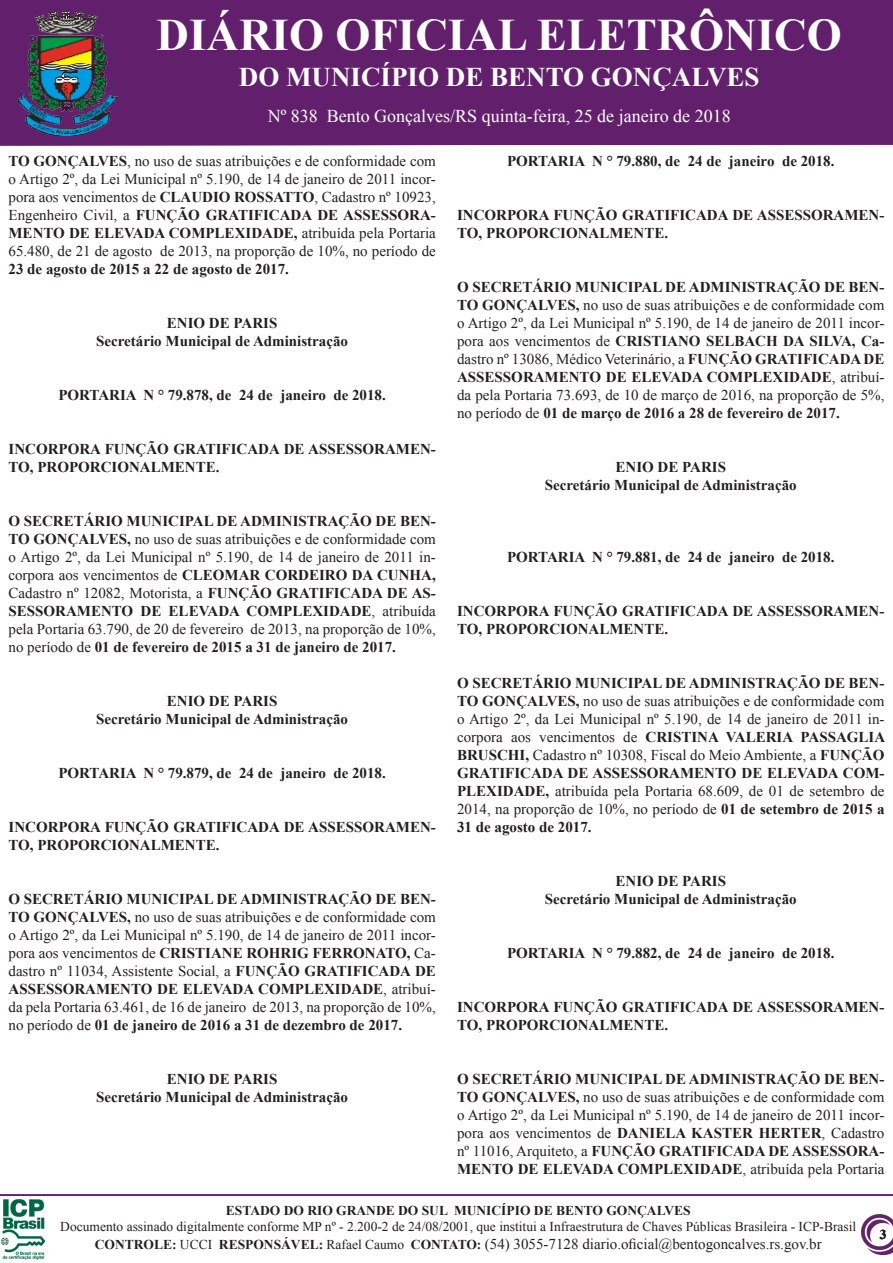
<style>
.page{position:relative;width:893px;height:1263px;background:#fff}
.page>*{position:absolute;margin:0;border:0;box-sizing:border-box;transform-origin:0 0}
.t1{font:700 45px "Times New Roman";color:#fff}
.t2{font:700 27px "Times New Roman";color:#fff}
.t3{font:18px "Times New Roman";color:#fff}
.t4{font:15px/18px "Times New Roman";color:#231f20;text-align:justify}
.t5{font:700 15px/18px "Times New Roman";color:#231f20}
.t6{font:13.5px "Times New Roman";color:#231f20}
.t7{font:700 13.5px "Times New Roman";color:#231f20}
.s1{font-weight:700}
.s2{font-weight:700;font-size:13.5px}
.s3{font-size:13.5px}
</style>
<div class="page">
<img style="left:0;top:1199px;width:46px;height:61px">
<img style="left:862px;top:1214px;width:31px;height:41px">
<div style="left:0;top:0;width:893px;height:146px;background:#62206c"></div>
<hr style="left:0;top:1194px;width:893px;height:2px;background:#62206c">
<img style="left:18px;top:11px;width:100px;height:125px">
<p class="t1" style="left:157px;top:4px;width:687px">DIÁRIO OFICIAL ELETRÔNICO</p>
<p class="t2" style="left:239px;top:58px;width:522px">DO MUNICÍPIO DE BENTO GONÇALVES</p>
<p class="t3" style="left:268px;top:104px;width:465px">Nº 838 Bento Gonçalves/RS quinta-feira, 25 de janeiro de 2018</p>
<p class="t3" style="left:265px;top:104px;width:252px">Nº 472 Bento Gonçalves/RS Q ar</p>
<p class="t3" style="left:576px;top:104px;width:19px">10</p>
<p class="t3" style="left:619px;top:104px;width:115px">Agosto de 2016</p>
<p class="t3" style="left:270px;top:104px;width:460px">Nº 476 Bento Gonçalves/RS Terça-feira, 16 de Agosto de 2016</p>
<p class="t4" style="left:9px;top:151px;width:429px"><span class="s1">TO GONÇALVES</span>, no uso de suas atribuições e de conformidade com o Artigo 2º, da Lei Municipal nº 5.190, de 14 de janeiro de 2011 incor&shy;pora aos vencimentos de <span class="s1">CLAUDIO ROSSATTO</span>, Cadastro nº 10923, Engenheiro Civil, a <span class="s1">FUNÇÃO GRATIFICADA DE ASSESSORA-MENTO DE ELEVADA COMPLEXIDADE,</span> atribuída pela Portaria 65.480, de 21 de agosto de 2013, na proporção de 10%, no período de <span class="s1">23 de agosto de 2015 a 22 de agosto de 2017.</span></p>
<p class="t5" style="left:167px;top:313px;width:112px">ENIO DE PARIS</p>
<p class="t5" style="left:96px;top:331px;width:253px">Secretário Municipal de Administração</p>
<p class="t5" style="left:58px;top:385px;width:329px">PORTARIA N ° 79.878, de 24 de janeiro de 2018.</p>
<p class="t5" style="left:9px;top:439px;width:429px">INCORPORA FUNÇÃO GRATIFICADA DE ASSESSORAMEN-<br>TO, PROPORCIONALMENTE.</p>
<p class="t4" style="left:9px;top:511px;width:429px"><span class="s1">O SECRETÁRIO MUNICIPAL DE ADMINISTRAÇÃO DE BEN-TO GONÇALVES,</span> no uso de suas atribuições e de conformidade com o Artigo 2º, da Lei Municipal nº 5.190, de 14 de janeiro de 2011 in&shy;corpora aos vencimentos de <span class="s1">CLEOMAR CORDEIRO DA CUNHA, </span>Cadastro nº 12082, Motorista, a <span class="s1">FUNÇÃO GRATIFICADA DE AS-SESSORAMENTO DE ELEVADA COMPLEXIDADE</span>, atribuída pela Portaria 63.790, de 20 de fevereiro de 2013, na proporção de 10%, no período de <span class="s1">01 de fevereiro de 2015 a 31 de janeiro de 2017.</span></p>
<p class="t5" style="left:167px;top:691px;width:112px">ENIO DE PARIS</p>
<p class="t5" style="left:96px;top:709px;width:253px">Secretário Municipal de Administração</p>
<p class="t5" style="left:58px;top:763px;width:329px">PORTARIA N ° 79.879, de 24 de janeiro de 2018.</p>
<p class="t5" style="left:9px;top:817px;width:429px">INCORPORA FUNÇÃO GRATIFICADA DE ASSESSORAMEN-<br>TO, PROPORCIONALMENTE.</p>
<p class="t4" style="left:9px;top:889px;width:429px"><span class="s1">O SECRETÁRIO MUNICIPAL DE ADMINISTRAÇÃO DE BEN-TO GONÇALVES,</span> no uso de suas atribuições e de conformidade com o Artigo 2º, da Lei Municipal nº 5.190, de 14 de janeiro de 2011 incor&shy;pora aos vencimentos de <span class="s1">CRISTIANE ROHRIG FERRONATO,</span> Ca&shy;dastro nº 11034, Assistente Social, a <span class="s1">FUNÇÃO GRATIFICADA DE ASSESSORAMENTO DE ELEVADA COMPLEXIDADE</span>, atribuí&shy;da pela Portaria 63.461, de 16 de janeiro de 2013, na proporção de 10%, no período de <span class="s1">01 de janeiro de 2016 a 31 de dezembro de 2017.</span></p>
<p class="t5" style="left:167px;top:1069px;width:112px">ENIO DE PARIS</p>
<p class="t5" style="left:96px;top:1087px;width:253px">Secretário Municipal de Administração</p>
<p class="t5" style="left:507px;top:151px;width:329px">PORTARIA N ° 79.880, de 24 de janeiro de 2018.</p>
<p class="t5" style="left:457px;top:205px;width:429px">INCORPORA FUNÇÃO GRATIFICADA DE ASSESSORAMEN-<br>TO, PROPORCIONALMENTE.</p>
<p class="t4" style="left:457px;top:277px;width:429px"><span class="s1">O SECRETÁRIO MUNICIPAL DE ADMINISTRAÇÃO DE BEN-TO GONÇALVES,</span> no uso de suas atribuições e de conformidade com o Artigo 2º, da Lei Municipal nº 5.190, de 14 de janeiro de 2011 incor&shy;pora aos vencimentos de <span class="s1">CRISTIANO SELBACH DA SILVA, Ca&shy;</span>dastro nº 13086, Médico Veterinário, a <span class="s1">FUNÇÃO GRATIFICADA DE ASSESSORAMENTO DE ELEVADA COMPLEXIDADE</span>, atribuí&shy;da pela Portaria 73.693, de 10 de março de 2016, na proporção de 5%, no período de <span class="s1">01 de março de 2016 a 28 de fevereiro de 2017.</span></p>
<p class="t5" style="left:615px;top:457px;width:112px">ENIO DE PARIS</p>
<p class="t5" style="left:545px;top:475px;width:253px">Secretário Municipal de Administração</p>
<p class="t5" style="left:507px;top:547px;width:329px">PORTARIA N ° 79.881, de 24 de janeiro de 2018.</p>
<p class="t5" style="left:457px;top:601px;width:429px">INCORPORA FUNÇÃO GRATIFICADA DE ASSESSORAMEN-<br>TO, PROPORCIONALMENTE.</p>
<p class="t4" style="left:457px;top:673px;width:430px"><span class="s1">O SECRETÁRIO MUNICIPAL DE ADMINISTRAÇÃO DE BEN-TO GONÇALVES,</span> no uso de suas atribuições e de conformidade com o Artigo 2º, da Lei Municipal nº 5.190, de 14 de janeiro de 2011 in&shy;corpora aos vencimentos de <span class="s1">CRISTINA VALERIA PASSAGLIA BRUSCHI,</span> Cadastro nº 10308, Fiscal do Meio Ambiente, a <span class="s1">FUNÇÃO GRATIFICADA DE ASSESSORAMENTO DE ELEVADA COM-PLEXIDADE,</span> atribuída pela Portaria 68.609, de 01 de setembro de 2014, na proporção de 10%, no período de <span class="s1">01 de setembro de 2015 a 31 de agosto de 2017.</span></p>
<p class="t5" style="left:615px;top:871px;width:112px">ENIO DE PARIS</p>
<p class="t5" style="left:545px;top:889px;width:253px">Secretário Municipal de Administração</p>
<p class="t5" style="left:507px;top:943px;width:329px">PORTARIA N ° 79.882, de 24 de janeiro de 2018.</p>
<p class="t5" style="left:457px;top:997px;width:429px">INCORPORA FUNÇÃO GRATIFICADA DE ASSESSORAMEN-<br>TO, PROPORCIONALMENTE.</p>
<p class="t4" style="left:457px;top:1069px;width:429px"><span class="s1">O SECRETÁRIO MUNICIPAL DE ADMINISTRAÇÃO DE BEN-TO GONÇALVES,</span> no uso de suas atribuições e de conformidade com o Artigo 2º, da Lei Municipal nº 5.190, de 14 de janeiro de 2011 incor&shy;pora aos vencimentos de <span class="s1">DANIELA KASTER HERTER</span>, Cadastro nº 11016, Arquiteto, a <span class="s1">FUNÇÃO GRATIFICADA DE ASSESSORA-MENTO DE ELEVADA COMPLEXIDADE</span>, atribuída pela Portaria</p>
<p class="t7" style="left:226px;top:1201px;width:466px">ESTADO DO RIO GRANDE DO SUL MUNICÍPIO DE BENTO GONÇALVES</p>
<p class="t6" style="left:60px;top:1218px;width:797px">Documento assinado digitalmente conforme MP nº - 2.200-2 de 24/08/2001, que institui a Infraestrutura de Chaves Públicas Brasileira - ICP-Brasil</p>
<p class="t4" style="left:95px;top:1235px;width:728px"><span class="s2">CONTROLE:</span> <span class="s3">UCCI</span> <span class="s2">RESPONSÁVEL:</span> <span class="s3">Rafael Caumo</span> <span class="s2">CONTATO:</span> (54) 3055-7128 diario.oficial@bentogoncalves.rs.gov.br</p>
<p class="t7" style="left:880px;top:1225px;width:8px">3</p>
</div>
